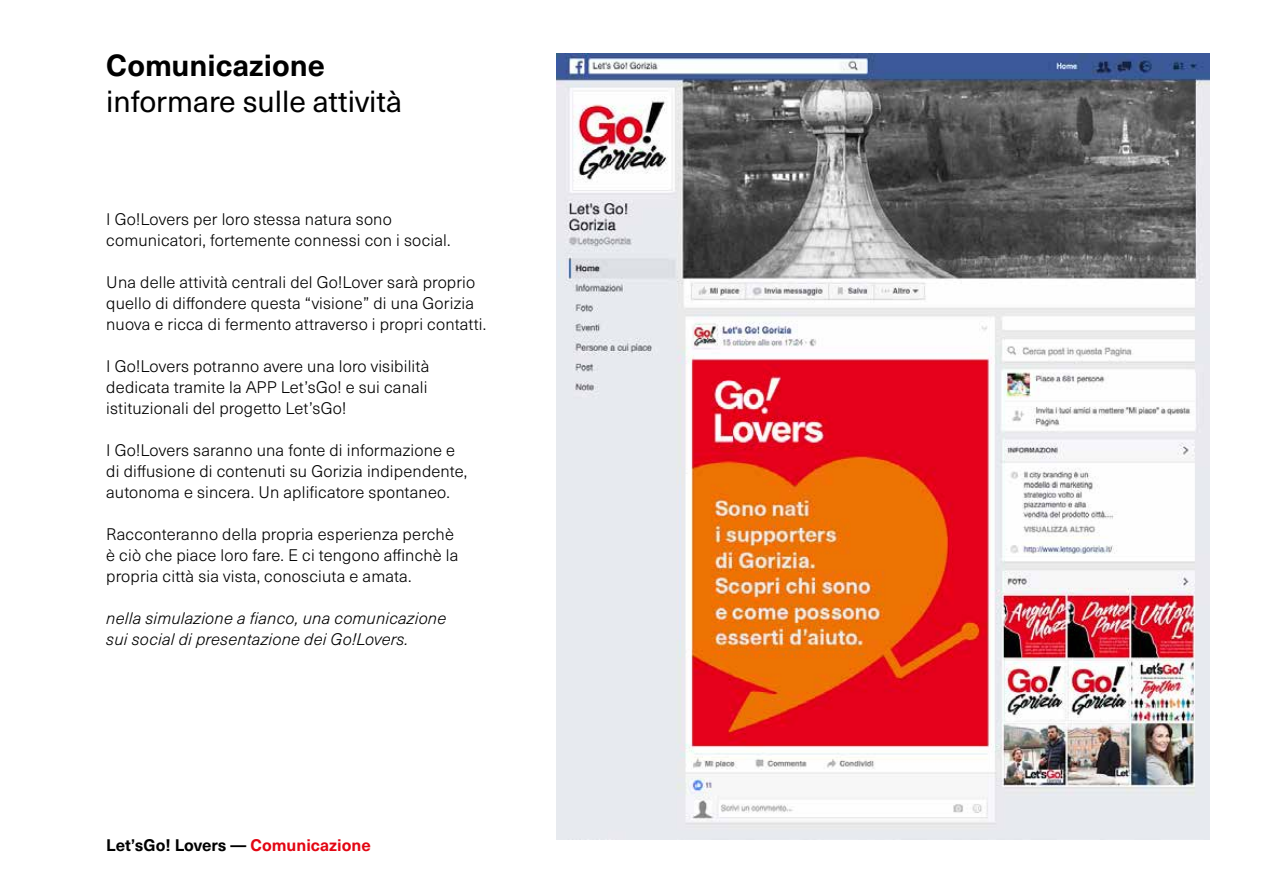
<style>
.page{position:relative;width:1263px;height:893px;background:#fff}
.page>*{position:absolute;margin:0;border:0;box-sizing:border-box;transform-origin:0 0}
.t1{font:30px "Neue Haas Unica Pro";color:#000}
.t2{font:700 30px "Neue Haas Unica Pro";color:#000}
.t3{font:300 16.5px/21px "Neue Haas Unica Pro";letter-spacing:.01em;color:#000}
.t4{font:italic 300 16.5px/21px "Neue Haas Unica Pro";letter-spacing:.01em;color:#000}
.t5{font:700 16.5px "Neue Haas Unica Pro";color:#000}
.s1{color:#e30613}
</style>
<div class="page">
<img style="left:556px;top:53px;width:654px;height:787px">
<h1 class="t2" style="left:106px;top:47px;width:220px">Comunicazione</h1>
<h1 class="t1" style="left:106px;top:83px;width:297px">informare sulle attività</h1>
<p class="t3" style="left:106px;top:209px;width:346px">I Go!Lovers per loro stessa natura sono comunicatori, fortemente connessi con i social.</p>
<p class="t3" style="left:106px;top:272px;width:381px">Una delle attività centrali del Go!Lover sarà proprio quello di diffondere questa “visione” di una Gorizia nuova e ricca di fermento attraverso i propri contatti.</p>
<p class="t3" style="left:106px;top:356px;width:325px;text-align:justify">I Go!Lovers potranno avere una loro visibilità dedicata tramite la APP Let’sGo! e sui canali istituzionali del progetto Let’sGo!</p>
<p class="t3" style="left:106px;top:440px;width:362px">I Go!Lovers saranno una fonte di informazione e di diffusione di contenuti su Gorizia indipendente, autonoma e sincera. Un aplificatore spontaneo.</p>
<p class="t3" style="left:106px;top:524px;width:354px">Racconteranno della propria esperienza perchè è ciò che piace loro fare. E ci tengono affinchè la propria città sia vista, conosciuta e amata.</p>
<p class="t4" style="left:106px;top:608px;width:341px">nella simulazione a fianco, una comunicazione sui social di presentazione dei Go!Lovers.</p>
<p class="t5" style="left:106px;top:835px;width:266px">Let’sGo! Lovers — <span class="s1">Comunicazione</span></p>
</div>
